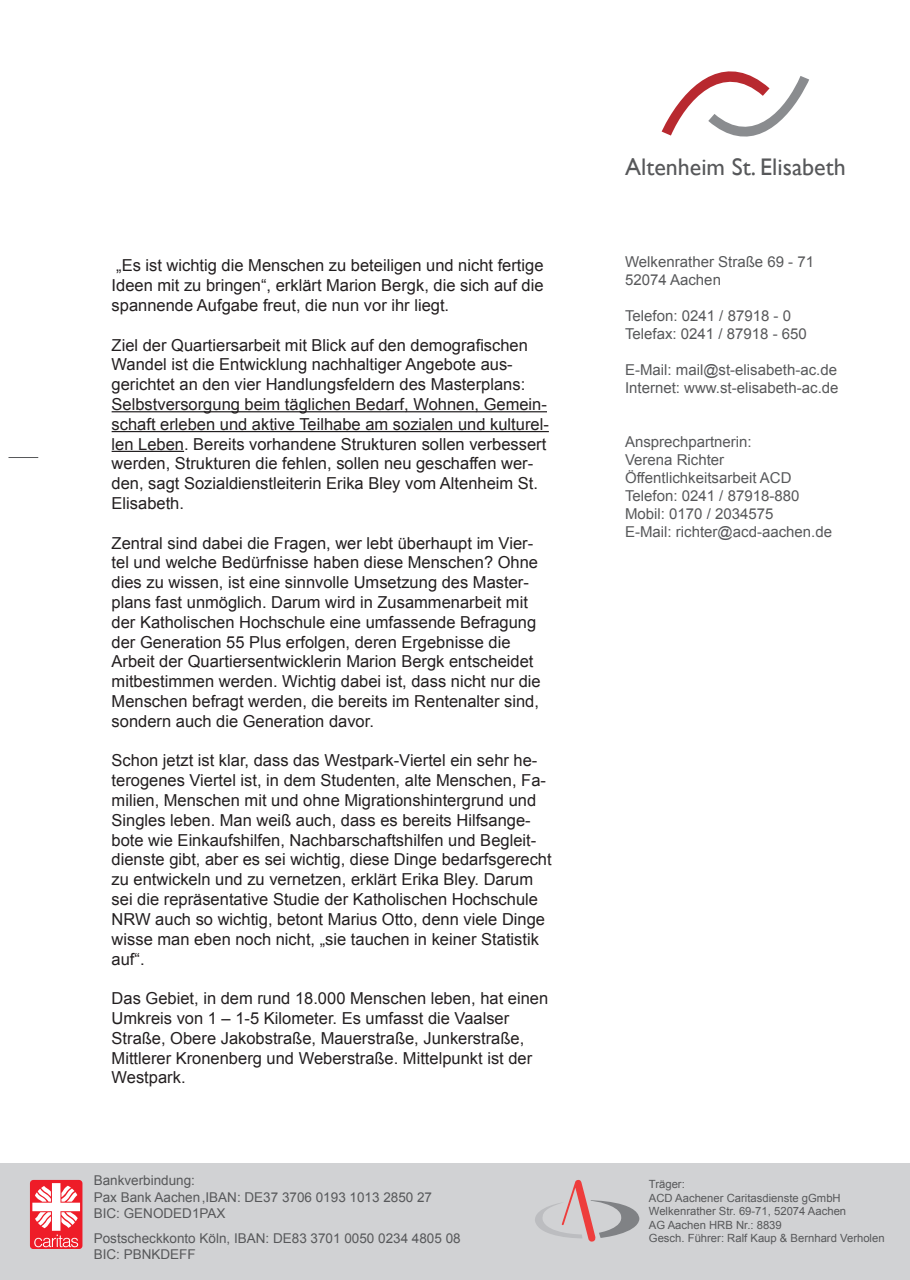
<style>
.page{position:relative;width:910px;height:1280px;background:#fff}
.page>*{position:absolute;margin:0;border:0;box-sizing:border-box;transform-origin:0 0}
.t1{font:24px "Gill Sans";color:#57585a}
.t2{font:16.5px/19.8px "Arial";color:#231f20}
.t3{font:15px "Arial";color:#57585a}
.t4{font:13.5px/16.2px "Arial";color:#57585a}
.t5{font:11.25px/13.5px "Arial";color:#57585a}
</style>
<div class="page">
<div style="left:0;top:1163px;width:910px;height:117px;background:#d1d2d4"></div>
<svg style="left:9px;top:457px;width:29px;height:1px"></svg>
<svg style="left:535px;top:1180px;width:104px;height:62px"></svg>
<div style="left:30px;top:1180px;width:52px;height:68px;background:#ee1c28;border-radius:3px"></div>
<svg style="left:32px;top:1183px;width:48px;height:64px"></svg>
<svg style="left:662px;top:71px;width:147px;height:66px"></svg>
<hr style="left:112px;top:411px;width:435px;height:1px;background:#231f20">
<hr style="left:112px;top:431px;width:437px;height:1px;background:#231f20">
<hr style="left:112px;top:451px;width:72px;height:1px;background:#231f20">
<p class="t2" style="left:112px;top:256px;width:433px;text-align:justify">„Es ist wichtig die Menschen zu beteiligen und nicht fertige Ideen mit zu bringen“, erklärt Marion Bergk, die sich auf die spannende Aufgabe freut, die nun vor ihr liegt.</p>
<p class="t2" style="left:112px;top:335px;width:418px">Ziel der Quartiersarbeit mit Blick auf den demografischen<br>Wandel ist die Entwicklung nachhaltiger Angebote aus-</p>
<p class="t2" style="left:112px;top:374px;width:439px">gerichtet an den vier Handlungsfeldern des Masterplans:<br>Selbstversorgung beim täglichen Bedarf, Wohnen, Gemein&shy;schaft erleben und aktive Teilhabe am sozialen und kulturel&shy;len Leben. Bereits vorhandene Strukturen sollen verbessert werden, Strukturen die fehlen, sollen neu geschaffen wer&shy;den, sagt Sozialdienstleiterin Erika Bley vom Altenheim St.<br>Elisabeth.</p>
<p class="t2" style="left:112px;top:533px;width:431px">Zentral sind dabei die Fragen, wer lebt überhaupt im Vier&shy;tel und welche Bedürfnisse haben diese Menschen? Ohne dies zu wissen, ist eine sinnvolle Umsetzung des Master&shy;plans fast unmöglich. Darum wird in Zusammenarbeit mit der Katholischen Hochschule eine umfassende Befragung der Generation 55 Plus erfolgen, deren Ergebnisse die Arbeit der Quartiersentwicklerin Marion Bergk entscheidet mitbestimmen werden. Wichtig dabei ist, dass nicht nur die Menschen befragt werden, die bereits im Rentenalter sind, sondern auch die Generation davor.</p>
<p class="t2" style="left:112px;top:751px;width:442px">Schon jetzt ist klar, dass das Westpark-Viertel ein sehr he&shy;terogenes Viertel ist, in dem Studenten, alte Menschen, Fa&shy;milien, Menschen mit und ohne Migrationshintergrund und Singles leben. Man weiß auch, dass es bereits Hilfsange&shy;bote wie Einkaufshilfen, Nachbarschaftshilfen und Begleit&shy;dienste gibt, aber es sei wichtig, diese Dinge bedarfsgerecht zu entwickeln und zu vernetzen, erklärt Erika Bley. Darum sei die repräsentative Studie der Katholischen Hochschule NRW auch so wichtig, betont Marius Otto, denn viele Dinge wisse man eben noch nicht, „sie tauchen in keiner Statistik auf“.</p>
<p class="t2" style="left:112px;top:988px;width:438px">Das Gebiet, in dem rund 18.000 Menschen leben, hat einen Umkreis von 1 – 1-5 Kilometer. Es umfasst die Vaalser Straße, Obere Jakobstraße, Mauerstraße, Junkerstraße, Mittlerer Kronenberg und Weberstraße. Mittelpunkt ist der Westpark.</p>
<p class="t4" style="left:94px;top:1172px;width:340px">Bankverbindung:<br>Pax Bank Aachen,IBAN: DE37 3706 0193 1013 2850 27</p>
<p class="t4" style="left:94px;top:1205px;width:133px">BIC: GENODED1PAX</p>
<p class="t4" style="left:94px;top:1230px;width:368px">Postscheckkonto Köln, IBAN: DE83 3701 0050 0234 4805 08<br>BIC: PBNKDEFF</p>
<p class="t1" style="left:625px;top:153px;width:222px">Altenheim St. Elisabeth</p>
<p class="t3" style="left:625px;top:251px;width:190px">Welkenrather Straße 69 - 71</p>
<p class="t3" style="left:625px;top:269px;width:97px">52074 Aachen</p>
<p class="t3" style="left:625px;top:305px;width:167px">Telefon: 0241 / 87918 - 0</p>
<p class="t3" style="left:625px;top:323px;width:183px">Telefax: 0241 / 87918 - 650</p>
<p class="t3" style="left:625px;top:359px;width:213px">E-Mail: mail@st-elisabeth-ac.de</p>
<p class="t3" style="left:625px;top:377px;width:215px">Internet: www.st-elisabeth-ac.de</p>
<p class="t3" style="left:625px;top:431px;width:128px">Ansprechpartnerin:</p>
<p class="t3" style="left:625px;top:449px;width:101px">Verena Richter</p>
<p class="t3" style="left:625px;top:467px;width:168px">Öffentlichkeitsarbeit ACD</p>
<p class="t3" style="left:625px;top:485px;width:176px">Telefon: 0241 / 87918-880</p>
<p class="t3" style="left:625px;top:503px;width:150px">Mobil: 0170 / 2034575</p>
<p class="t3" style="left:625px;top:521px;width:208px">E-Mail: richter@acd-aachen.de</p>
<p class="t5" style="left:649px;top:1177px;width:37px">Träger:</p>
<p class="t5" style="left:649px;top:1191px;width:199px">ACD Aachener Caritasdienste gGmbH<br>Welkenrather Str. 69-71, 52074 Aachen<br>AG Aachen HRB Nr.: 8839</p>
<p class="t5" style="left:649px;top:1231px;width:237px">Gesch. Führer: Ralf Kaup &amp; Bernhard Verholen</p>
</div>
